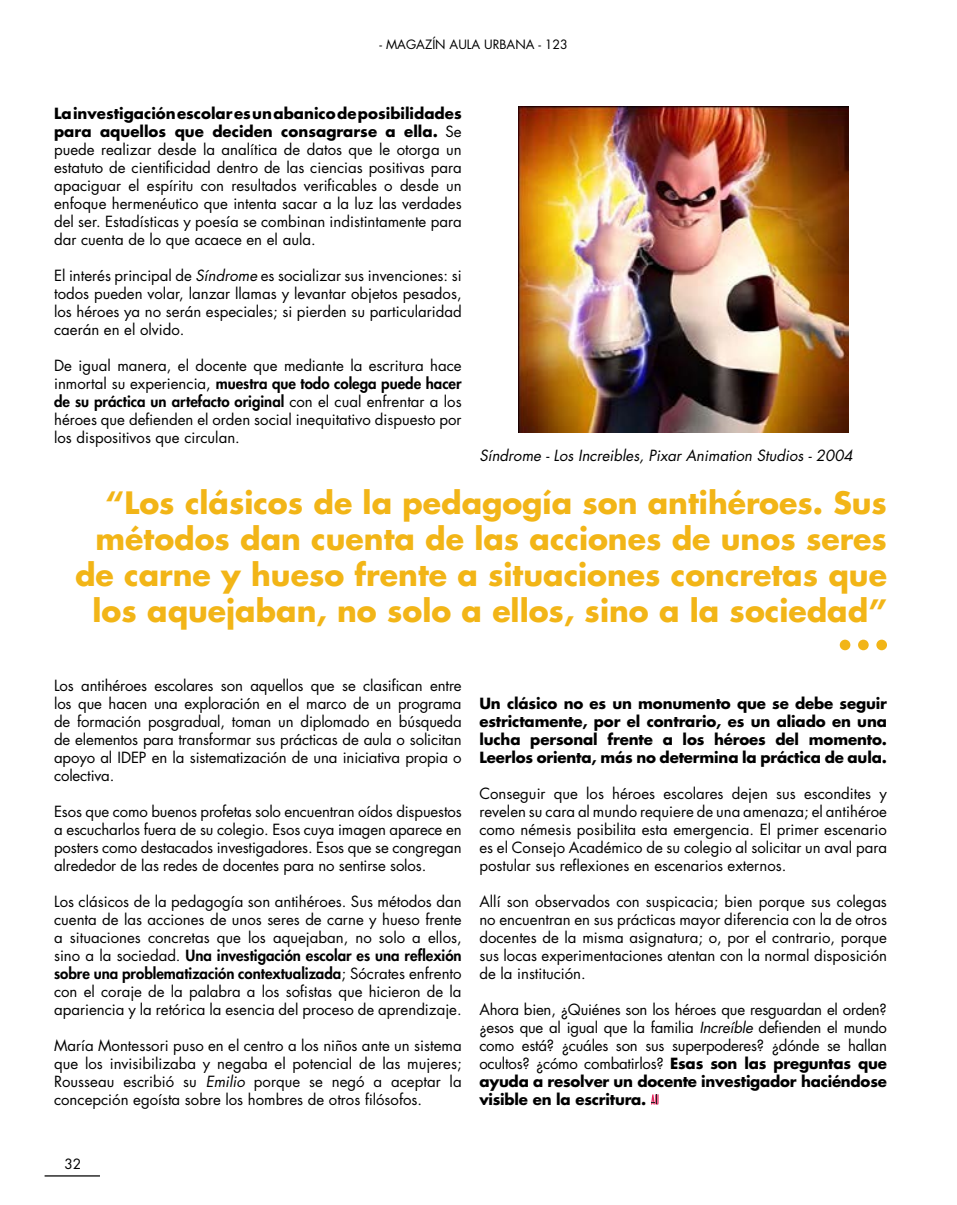
<style>
.page{position:relative;width:957px;height:1205px;background:#fff}
.page>*{position:absolute;margin:0;border:0;box-sizing:border-box;transform-origin:0 0}
.t1{font:700 30px/36px "Futura Std";color:#f2b517;text-align:right}
.t2{font:15px/18px "Futura Std";color:#000;text-align:justify}
.t3{font:700 15px/18px "Futura Std";letter-spacing:-.01em;color:#000;text-align:justify}
.t4{font:italic 15px "Futura Std";color:#000}
.t5{font:13.75px "Futura Std";color:#000}
.t6{font:12.5px "Futura Std";color:#000}
.s1{font-weight:700}
.s2{font-style:italic}
.s3{font-weight:800}
</style>
<div class="page">
<div style="left:839px;top:640px;width:11px;height:10px;background:#f2b517;border-radius:50%"></div>
<div style="left:858px;top:640px;width:10px;height:10px;background:#f2b517;border-radius:50%"></div>
<div style="left:876px;top:640px;width:11px;height:10px;background:#f2b517;border-radius:50%"></div>
<img style="left:518px;top:106px;width:330px;height:326px">
<svg style="left:651px;top:1094px;width:7px;height:11px"></svg>
<hr style="left:45px;top:1175px;width:55px;height:1px;background:#000">
<p class="t6" style="left:379px;top:36px;width:190px">- MAGAZÍN AULA URBANA - 123</p>
<p class="t2" style="left:54px;top:104px;width:409px"><span class="s1">La investigación escolar es un abanico de posibilidades para aquellos que deciden consagrarse a ella.</span> Se puede realizar desde la analítica de datos que le otorga un estatuto de cientificidad dentro de las ciencias positivas para apaciguar el espíritu con resultados verificables o desde un enfoque hermenéutico que intenta sacar a la luz las verdades del ser. Estadísticas y poesía se combinan indistintamente para dar cuenta de lo que acaece en el aula.</p>
<p class="t2" style="left:54px;top:266px;width:409px">El interés principal de <span class="s2">Síndrome</span> es socializar sus invenciones: si todos pueden volar, lanzar llamas y levantar objetos pesados, los héroes ya no serán especiales; si pierden su particularidad caerán en el olvido.</p>
<p class="t2" style="left:54px;top:356px;width:409px">De igual manera, el docente que mediante la escritura hace inmortal su experiencia, <span class="s3">muestra que todo colega puede hacer de su práctica un artefacto original</span> con el cual enfrentar a los héroes que defienden el orden social inequitativo dispuesto por los dispositivos que circulan.</p>
<p class="t4" style="left:479px;top:446px;width:375px">Síndrome - Los Increibles, Pixar Animation Studios - 2004</p>
<h1 class="t1" style="left:75px;top:484px;width:813px">“Los clásicos de la pedagogía son antihéroes. Sus métodos dan cuenta de las acciones de unos seres de carne y hueso frente a situaciones concretas que los aquejaban, no solo a ellos, sino a la sociedad”</h1>
<p class="t2" style="left:54px;top:677px;width:409px">Los antihéroes escolares son aquellos que se clasifican entre los que hacen una exploración en el marco de un programa de formación posgradual, toman un diplomado en búsqueda de elementos para transformar sus prácticas de aula o solicitan apoyo al IDEP en la sistematización de una iniciativa propia o colectiva.</p>
<p class="t2" style="left:54px;top:803px;width:409px">Esos que como buenos profetas solo encuentran oídos dispuestos a escucharlos fuera de su colegio. Esos cuya imagen aparece en posters como destacados investigadores. Esos que se congregan alrededor de las redes de docentes para no sentirse solos.</p>
<p class="t2" style="left:54px;top:893px;width:409px">Los clásicos de la pedagogía son antihéroes. Sus métodos dan cuenta de las acciones de unos seres de carne y hueso frente a situaciones concretas que los aquejaban, no solo a ellos, sino a la sociedad. <span class="s3">Una investigación escolar es una reflexión sobre una problematización contextualizada</span>; Sócrates enfrento con el coraje de la palabra a los sofistas que hicieron de la apariencia y la retórica la esencia del proceso de aprendizaje.</p>
<p class="t2" style="left:54px;top:1037px;width:409px">María Montessori puso en el centro a los niños ante un sistema que los invisibilizaba y negaba el potencial de las mujeres; Rousseau escribió su <span class="s2">Emilio</span> porque se negó a aceptar la concepción egoísta sobre los hombres de otros filósofos.</p>
<p class="t3" style="left:479px;top:694px;width:409px">Un clásico no es un monumento que se debe seguir estrictamente, por el contrario, es un aliado en una lucha personal frente a los héroes del momento.<br>Leerlos orienta, más no determina la práctica de aula.</p>
<p class="t2" style="left:479px;top:785px;width:409px">Conseguir que los héroes escolares dejen sus escondites y revelen su cara al mundo requiere de una amenaza; el antihéroe como némesis posibilita esta emergencia. El primer escenario es el Consejo Académico de su colegio al solicitar un aval para postular sus reflexiones en escenarios externos.</p>
<p class="t2" style="left:479px;top:893px;width:409px">Allí son observados con suspicacia; bien porque sus colegas no encuentran en sus prácticas mayor diferencia con la de otros docentes de la misma asignatura; o, por el contrario, porque sus locas experimentaciones atentan con la normal disposición de la institución.</p>
<p class="t2" style="left:479px;top:1001px;width:409px">Ahora bien, ¿Quiénes son los héroes que resguardan el orden? ¿esos que al igual que la familia <span class="s2">Increíble</span> defienden el mundo como está? ¿cuáles son sus superpoderes? ¿dónde se hallan ocultos? ¿cómo combatirlos? <span class="s1">Esas son las preguntas que ayuda a resolver un docente investigador haciéndose visible en la escritura.</span></p>
<p class="t5" style="left:64px;top:1155px;width:18px">32</p>
</div>
